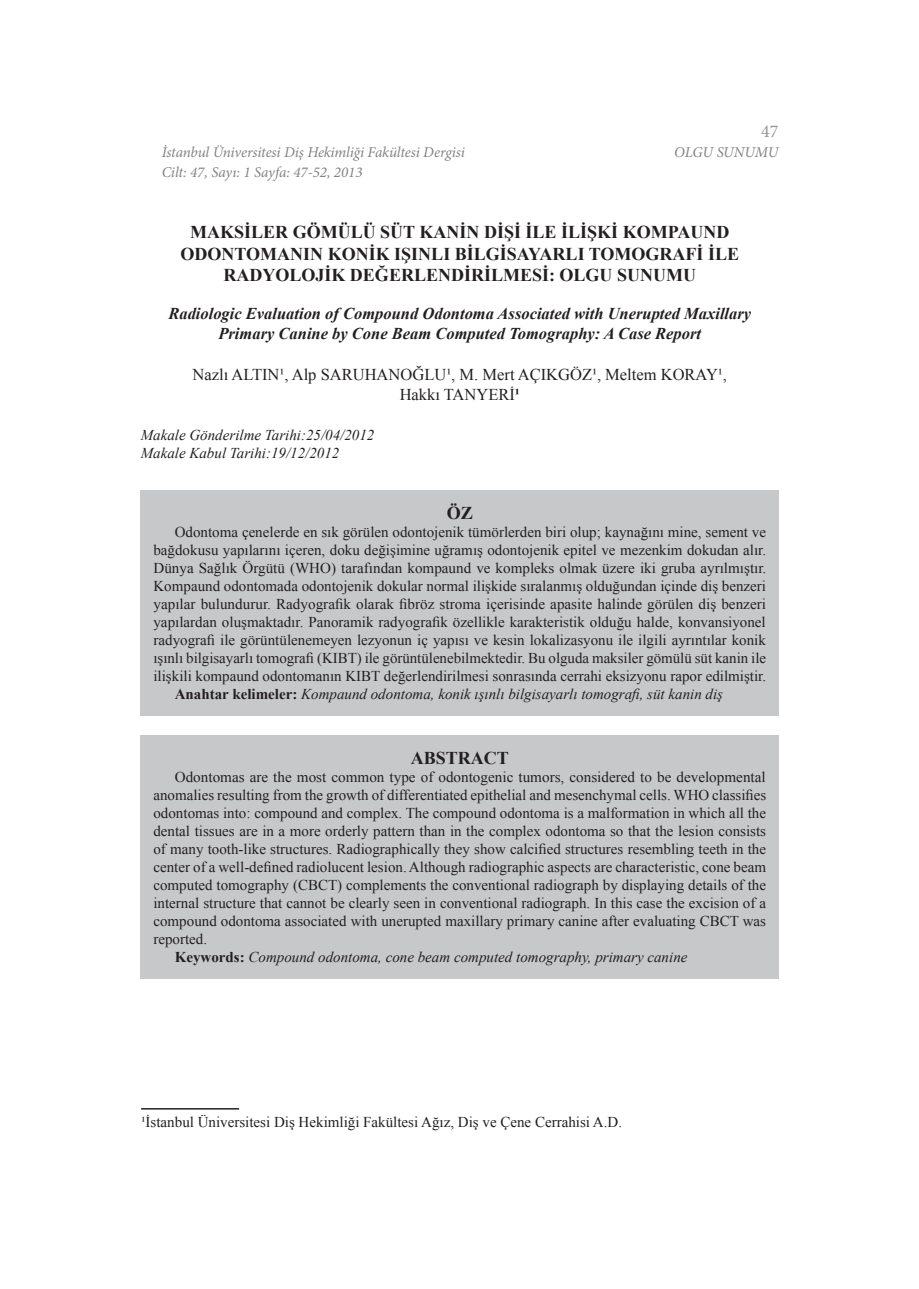
<style>
.page{position:relative;width:919px;height:1289px;background:#fff}
.page>*{position:absolute;margin:0;border:0;box-sizing:border-box;transform-origin:0 0}
.t1{font:700 18px "Times New Roman";color:#231f20}
.t2{font:18px "Minion Pro";color:#939598}
.t3{font:italic 700 16.5px "Times New Roman";color:#231f20}
.t4{font:16.5px "Times New Roman";color:#231f20}
.t5{font:15px/18px "Times New Roman";color:#231f20;text-align:justify}
.Normal__Web{font:italic 15px "Times New Roman";color:#231f20}
.Normal_seminer{font:italic 15px "Minion Pro";letter-spacing:-.01em;color:#808285}
.Body_1{font:italic 15px "Times New Roman";color:#231f20}
.s1{font-weight:700}
.s2{font-weight:700;font-style:normal}
</style>
<div class="page">
<div style="left:140px;top:490px;width:638px;height:225px;background:#c7c8ca"></div>
<div style="left:140px;top:735px;width:638px;height:243px;background:#c7c8ca"></div>
<hr style="left:141px;top:1108px;width:98px;height:1px;background:#231f20">
<p class="t2" style="left:761px;top:119px;width:19px">47</p>
<p class="Normal_seminer" style="left:162px;top:142px;width:305px">İstanbul Üniversitesi Diş Hekimliği Fakültesi Dergisi</p>
<p class="Normal_seminer" style="left:674px;top:142px;width:106px">OLGU SUNUMU</p>
<p class="Normal_seminer" style="left:162px;top:162px;width:202px">Cilt: 47, Sayı: 1 Sayfa: 47-52, 2013</p>
<p class="t1" style="left:190px;top:219px;width:540px">MAKSİLER GÖMÜLÜ SÜT KANİN DİŞİ İLE İLİŞKİ KOMPAUND</p>
<p class="t1" style="left:180px;top:241px;width:560px">ODONTOMANIN KONİK IŞINLI BİLGİSAYARLI TOMOGRAFİ İLE</p>
<p class="t1" style="left:223px;top:263px;width:474px">RADYOLOJİK DEĞERLENDİRİLMESİ: OLGU SUNUMU</p>
<p class="t3" style="left:168px;top:302px;width:584px">Radiologic Evaluation of Compound Odontoma Associated with Unerupted Maxillary</p>
<p class="t3" style="left:218px;top:322px;width:484px">Primary Canine by Cone Beam Computed Tomography: A Case Report</p>
<p class="t4" style="left:192px;top:363px;width:536px">Nazlı ALTIN¹, Alp SARUHANOĞLU¹, M. Mert AÇIKGÖZ¹, Meltem KORAY¹,</p>
<p class="t4" style="left:399px;top:383px;width:122px">Hakkı TANYERİ<span class="s1">¹</span></p>
<p class="Normal__Web" style="left:141px;top:424px;width:235px">Makale Gönderilme Tarihi:25/04/2012</p>
<p class="Body_1" style="left:141px;top:442px;width:200px">Makale Kabul Tarihi:19/12/2012</p>
<p class="t1" style="left:447px;top:500px;width:28px">ÖZ</p>
<p class="t5" style="left:153px;top:522px;width:614px;text-indent:21px">Odontoma çenelerde en sık görülen odontojenik tümörlerden biri olup; kaynağını mine, sement ve bağdokusu yapılarını içeren, doku değişimine uğramış odontojenik epitel ve mezenkim dokudan alır.<br>Dünya Sağlık Örgütü (WHO) tarafından kompaund ve kompleks olmak üzere iki gruba ayrılmıştır.<br>Kompaund odontomada odontojenik dokular normal ilişkide sıralanmış olduğundan içinde diş benzeri yapılar bulundurur. Radyografik olarak fibröz stroma içerisinde apasite halinde görülen diş benzeri yapılardan oluşmaktadır. Panoramik radyografik özellikle karakteristik olduğu halde, konvansiyonel radyografi ile görüntülenemeyen lezyonun iç yapısı ve kesin lokalizasyonu ile ilgili ayrıntılar konik ışınlı bilgisayarlı tomografi (KIBT) ile görüntülenebilmektedir. Bu olguda maksiler gömülü süt kanin ile ilişkili kompaund odontomanın KIBT değerlendirilmesi sonrasında cerrahi eksizyonu rapor edilmiştir.</p>
<p class="Normal__Web" style="left:175px;top:683px;width:550px"><span class="s2">Anahtar kelimeler:</span> Kompaund odontoma, konik ışınlı bilgisayarlı tomografi, süt kanin diş</p>
<p class="t1" style="left:411px;top:745px;width:100px">ABSTRACT</p>
<p class="t5" style="left:153px;top:767px;width:614px;text-indent:21px">Odontomas are the most common type of odontogenic tumors, considered to be developmental anomalies resulting from the growth of differentiated epithelial and mesenchymal cells. WHO classifies odontomas into: compound and complex. The compound odontoma is a malformation in which all the dental tissues are in a more orderly pattern than in the complex odontoma so that the lesion consists of many tooth-like structures. Radiographically they show calcified structures resembling teeth in the center of a well-defined radiolucent lesion. Although radiographic aspects are characteristic, cone beam computed tomography (CBCT) complements the conventional radiograph by displaying details of the internal structure that cannot be clearly seen in conventional radiograph. In this case the excision of a compound odontoma associated with unerupted maxillary primary canine after evaluating CBCT was reported.</p>
<p class="Normal__Web" style="left:175px;top:946px;width:514px"><span class="s2">Keywords:</span> Compound odontoma, cone beam computed tomography, primary canine</p>
<p class="t5" style="left:141px;top:1113px;width:482px">¹İstanbul Üniversitesi Diş Hekimliği Fakültesi Ağız, Diş ve Çene Cerrahisi A.D.</p>
</div>
